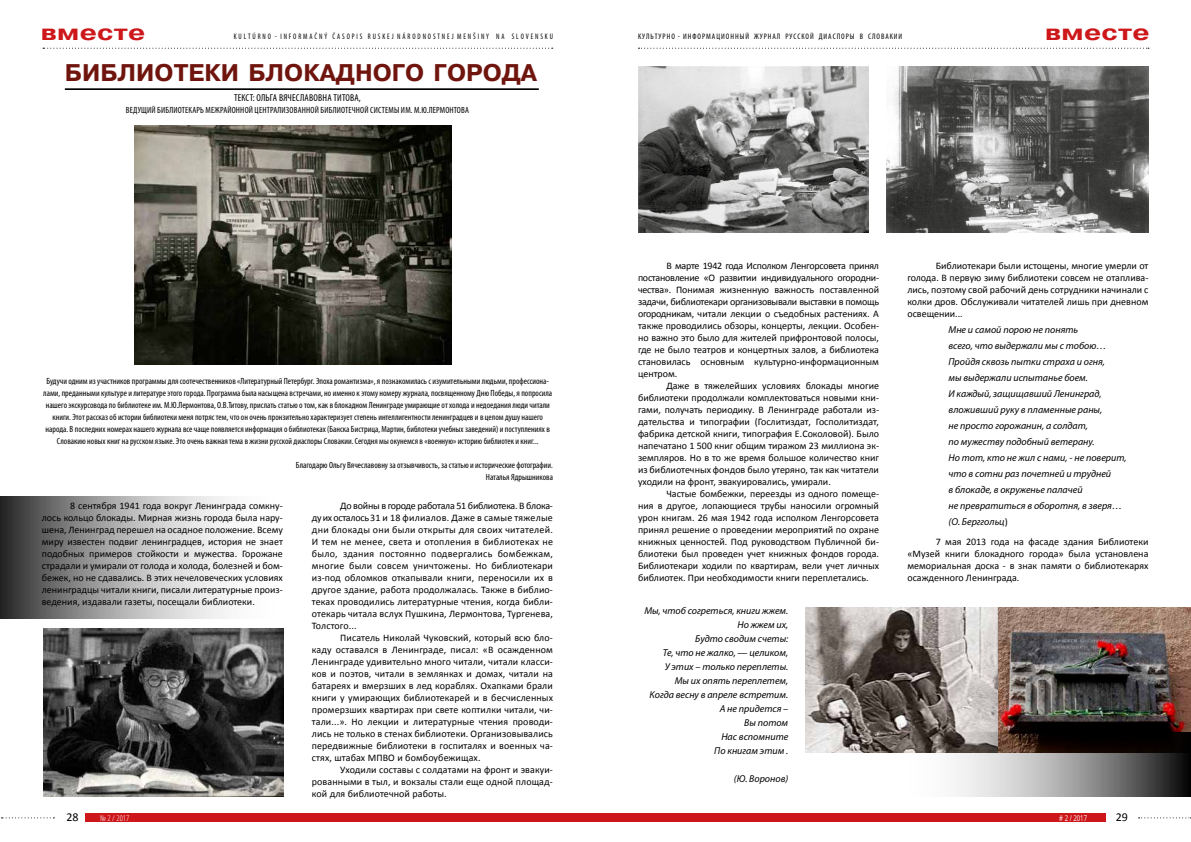
<style>
.page{position:relative;width:1191px;height:842px;background:#fff}
.page>*{position:absolute;margin:0;border:0;box-sizing:border-box;transform-origin:0 0}
.t1{font:700 24px "Pragmatica CTT";color:#6f150e}
.t2{font:700 22px "Pragmatica CTT";letter-spacing:.01em;color:#cd171a;scale:1.25 1}
.t3{font:12px "Calibri";color:#000}
.t4{font:10px/12px "Calibri";color:#000;text-align:justify}
.t5{font:italic 10px/16px "Myriad Pro";color:#000;text-align:right}
.t6{font:condensed 10px "Myriad Pro";letter-spacing:.02em;color:#000}
.t7{font:condensed 9px/12px "Myriad Pro";color:#000;text-align:center}
.t8{font:condensed 9px "Myriad Pro";letter-spacing:.02em;color:#000}
.t9{font:condensed 8px "Myriad Pro";letter-spacing:.12em;color:#000;scale:.9 1}
.t10{font:condensed 8px "Myriad Pro";letter-spacing:.12em;color:#000}
.t11{font:300 condensed 8px "Open Sans";color:#fff}
.t12{font:8px "Open Sans";color:#fff;scale:.75 1}
.s1{font-family:"Calibri";font-style:normal}
</style>
<div class="page">
<svg style="left:638px;top:48px;width:511px;height:1px"></svg>
<svg style="left:43px;top:48px;width:510px;height:1px"></svg>
<div style="left:595px;top:814px;width:510px;height:8px;background:#cd171a"></div>
<div style="left:85px;top:814px;width:510px;height:8px;background:#cd171a"></div>
<svg style="left:1138px;top:817px;width:53px;height:1px"></svg>
<svg style="left:1px;top:817px;width:53px;height:1px"></svg>
<img style="left:886px;top:66px;width:262px;height:166px">
<img style="left:134px;top:125px;width:318px;height:239px">
<img style="left:43px;top:629px;width:240px;height:167px">
<img style="left:638px;top:66px;width:231px;height:166px">
<img style="left:805px;top:608px;width:386px;height:124px">
<hr style="left:65px;top:89px;width:474px;height:1px;background:#000">
<svg style="left:805px;top:732px;width:386px;height:64px"></svg>
<svg style="left:0;top:496px;width:227px;height:123px;background:#a1a1a1"></svg>
<h2 class="t2" style="left:41px;top:20px;width:85px">вместе</h2>
<p class="t9" style="left:234px;top:32px;width:356px">K U L T Ú R N O - I N F O R M A Č N Ý Č A S O P I S R U S K E J N Á R O D N O S T N E J M E N Š I N Y N A S L O V E N S K U</p>
<p class="t10" style="left:638px;top:32px;width:266px">КУЛЬТУРНО - ИНФОРМАЦИОННЫЙ ЖУРНАЛ РУССКОЙ ДИАСПОРЫ В СЛОВАКИИ</p>
<h2 class="t2" style="left:1045px;top:20px;width:85px">вместе</h2>
<h1 class="t1" style="left:65px;top:59px;width:474px">БИБЛИОТЕКИ БЛОКАДНОГО ГОРОДА</h1>
<p class="t6" style="left:234px;top:92px;width:128px">ТЕКСТ: ОЛЬГА ВЯЧЕСЛАВОВНА ТИТОВА,</p>
<p class="t8" style="left:126px;top:105px;width:345px">ВЕДУЩИЙ БИБЛИОТЕКАРЬ МЕЖРАЙОННОЙ ЦЕНТРАЛИЗОВАННОЙ БИБЛИОТЕЧНОЙ СИСТЕМЫ ИМ. М.Ю.ЛЕРМОНТОВА</p>
<p class="t7" style="left:43px;top:375px;width:510px">Будучи одним из участников программы для соотечественников «Литературный Петербург. Эпоха романтизма», я познакомилась с изумительными людьми, профессиона&shy;лами, преданными культуре и литературе этого города. Программа была насыщена встречами, но именно к этому номеру журнала, посвященному Дню Победы, я попросила нашего экскурсовода по библиотеке им. М.Ю.Лермонтова, О.В.Титову, прислать статью о том, как в блокадном Ленинграде умирающие от холода и недоедания люди читали книги. Этот рассказ об истории библиотеки меня потряс тем, что он очень пронзительно характеризует степень интеллигентности ленинградцев и в целом душу нашего народа. В последних номерах нашего журнала все чаще появляется информация о библиотеках (Банска Бистрица, Мартин, библотеки учебных заведений) и поступлениях в Словакию новых книг на русском языке. Это очень важная тема в жизни русской диаспоры Словакии. Сегодня мы окунемся в «военную» историю библиотек и книг...</p>
<p class="t7" style="left:296px;top:459px;width:258px;text-align:right">Благодарю Ольгу Вячеславовну за отзывчивость, за статью и исторические фотографии.<br>Наталья Ядрышникова</p>
<p class="t4" style="left:42px;top:500px;width:242px;text-indent:28px">8 сентября 1941 года вокруг Ленинграда сомкну&shy;лось кольцо блокады. Мирная жизнь города была нару&shy;шена, Ленинград перешел на осадное положение. Всему миру известен подвиг ленинградцев, история не знает подобных примеров стойкости и мужества. Горожане страдали и умирали от голода и холода, болезней и бом&shy;бежек, но не сдавались. В этих нечеловеческих условиях ленинградцы читали книги, писали литературные произ&shy;ведения, издавали газеты, посещали библиотеки.</p>
<p class="t4" style="left:312px;top:500px;width:242px;text-indent:28px">До войны в городе работала 51 библиотека. В блока&shy;ду их осталось 31 и 18 филиалов. Даже в самые тяжелые дни блокады они были открыты для своих читателей.<br>И тем не менее, света и отопления в библиотеках не было, здания постоянно подвергались бомбежкам, многие были совсем уничтожены. Но библиотекари из-под обломков откапывали книги, переносили их в другое здание, работа продолжалась. Также в библио&shy;теках проводились литературные чтения, когда библи&shy;отекарь читала вслух Пушкина, Лермонтова, Тургенева, Толстого...</p>
<p class="t4" style="left:312px;top:632px;width:242px;text-indent:28px">Писатель Николай Чуковский, который всю бло&shy;каду оставался в Ленинграде, писал: «В осажденном Ленинграде удивительно много читали, читали класси&shy;ков и поэтов, читали в землянках и домах, читали на батареях и вмерзших в лед кораблях. Охапками брали книги у умирающих библиотекарей и в бесчисленных промерзших квартирах при свете коптилки читали, чи&shy;тали...». Но лекции и литературные чтения проводи&shy;лись не только в стенах библиотеки. Организовывались передвижные библиотеки в госпиталях и военных ча&shy;стях, штабах МПВО и бомбоубежищах.</p>
<p class="t4" style="left:312px;top:764px;width:242px;text-indent:28px">Уходили составы с солдатами на фронт и эвакуи&shy;рованными в тыл, и вокзалы стали еще одной площад&shy;кой для библиотечной работы.</p>
<p class="t4" style="left:638px;top:259px;width:242px;text-indent:28px">В марте 1942 года Исполком Ленгорсовета принял постановление «О развитии индивидуального огородни&shy;чества». Понимая жизненную важность поставленной задачи, библиотекари организовывали выставки в помощь огородникам, читали лекции о съедобных растениях. А также проводились обзоры, концерты, лекции. Особен&shy;но важно это было для жителей прифронтовой полосы, где не было театров и концертных залов, а библиотека становилась основным культурно-информационным центром.</p>
<p class="t4" style="left:638px;top:379px;width:242px;text-indent:28px">Даже в тяжелейших условиях блокады многие библиотеки продолжали комплектоваться новыми кни&shy;гами, получать периодику. В Ленинграде работали из&shy;дательства и типографии (Гослитиздат, Госполитиздат, фабрика детской книги, типография Е.Соколовой). Было напечатано 1 500 книг общим тиражом 23 миллиона эк&shy;земпляров. Но в то же время большое количество книг из библиотечных фондов было утеряно, так как читатели уходили на фронт, эвакуировались, умирали.</p>
<p class="t4" style="left:638px;top:487px;width:242px;text-indent:28px">Частые бомбежки, переезды из одного помеще&shy;ния в другое, лопающиеся трубы наносили огромный урон книгам. 26 мая 1942 года исполком Ленгорсовета принял решение о проведении мероприятий по охране книжных ценностей. Под руководством Публичной би&shy;блиотеки был проведен учет книжных фондов города.<br>Библиотекари ходили по квартирам, вели учет личных библиотек. При необходимости книги переплетались.</p>
<p class="t5" style="left:644px;top:604px;width:145px;line-height:14px">Мы, чтоб согреться, книги жжем.<br>Но жжем их,<br>Будто сводим счеты:<br>Те, что не жалко, — целиком,<br>У этих – только переплеты.<br>Мы их опять переплетем,<br>Когда весну в апреле встретим.<br>А не придется –<br>Вы потом<br>Нас вспомните<br>По книгам этим .</p>
<p class="t5" style="left:734px;top:771px;width:56px">(Ю. Воронов)</p>
<p class="t4" style="left:907px;top:259px;width:242px;text-indent:28px">Библиотекари были истощены, многие умерли от голода. В первую зиму библиотеки совсем не отаплива&shy;лись, поэтому свой рабочий день сотрудники начинали с колки дров. Обслуживали читателей лишь при дневном освещении...</p>
<p class="t5" style="left:948px;top:322px;width:180px;text-align:left">Мне и самой порою не понять<br>всего, что выдержали мы с тобою…<br>Пройдя сквозь пытки страха и огня,<br>мы выдержали испытанье боем.<br>И каждый, защищавший Ленинград, вложивший руку в пламенные раны,<br>не просто горожанин, а солдат,<br>по мужеству подобный ветерану.<br>Но тот, кто не жил с нами, - не поверит, что в сотни раз почетней и трудней<br>в блокаде, в окруженье палачей<br>не превратиться в оборотня, в зверя… (О. Берггольц<span class="s1">)</span></p>
<p class="t4" style="left:907px;top:535px;width:242px;text-indent:28px">7 мая 2013 года на фасаде здания Библиотеки «Музей книги блокадного города» была установлена мемориальная доска - в знак памяти о библиотекарях осажденного Ленинграда.</p>
<p class="t3" style="left:67px;top:809px;width:14px">28</p>
<p class="t11" style="left:100px;top:812px;width:31px">№ 2 / 2017</p>
<p class="t12" style="left:1059px;top:812px;width:39px"># 2 / 2017</p>
<p class="t3" style="left:1115px;top:809px;width:14px">29</p>
</div>
